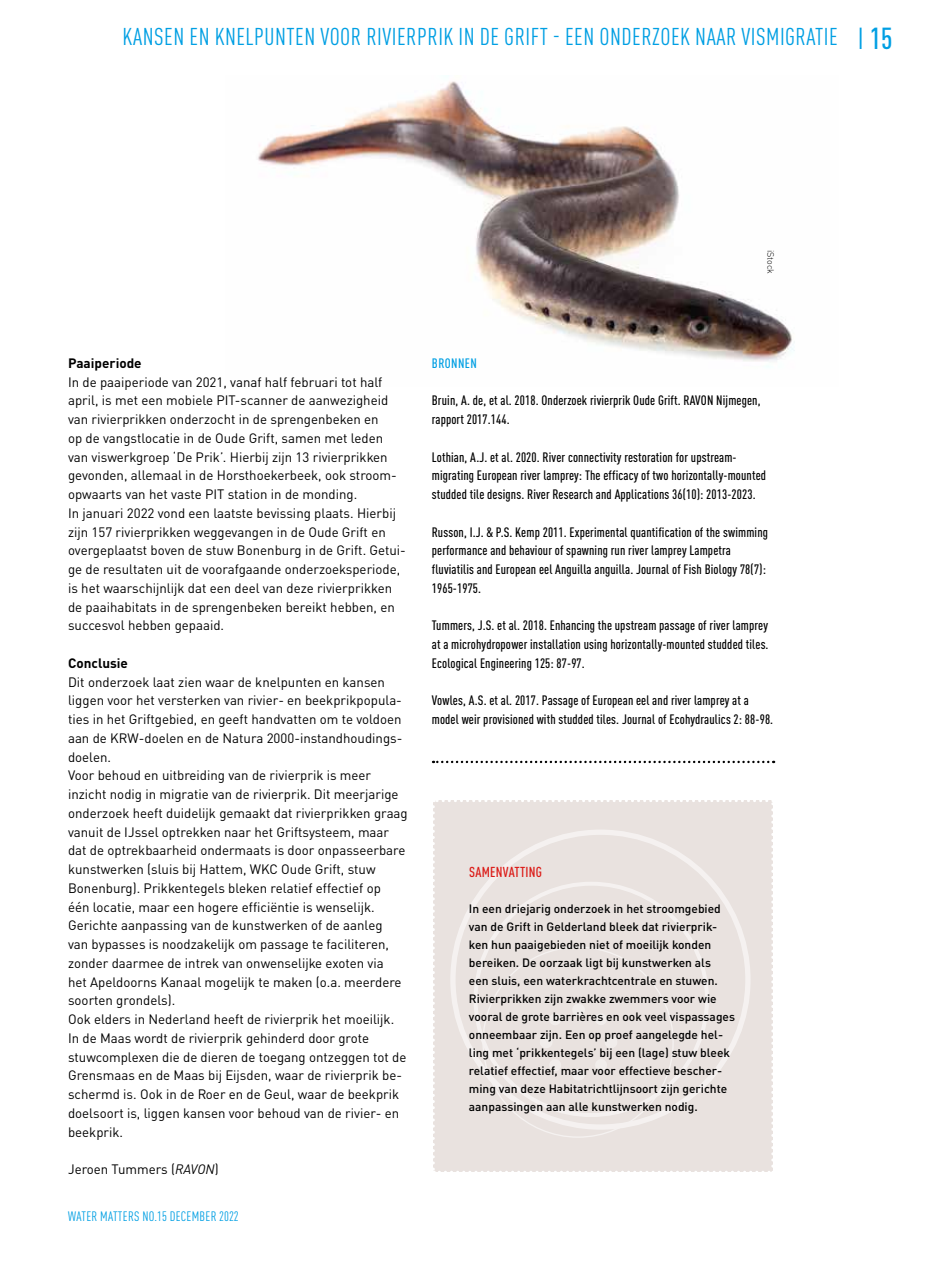
<style>
.page{position:relative;width:936px;height:1263px;background:#fff}
.page>*{position:absolute;margin:0;border:0;box-sizing:border-box;transform-origin:0 0}
.t1{font:500 condensed 30px "DIN Pro";color:#009fe3}
.t2{font:condensed 24px "DIN Pro";letter-spacing:.02em;color:#009fe3}
.t3{font:500 condensed 14.25px "DIN Pro";letter-spacing:.02em;color:#db1a16}
.t4{font:13.5px/18.8px "DIN Pro";color:#000}
.t5{font:500 condensed 13.5px/18.8px "DIN Pro";letter-spacing:.01em;color:#000}
.t6{font:condensed 13.5px "DIN Pro";letter-spacing:.02em;color:#009fe3}
.t7{font:700 13.5px "DIN Pro";color:#000}
.t8{font:500 condensed 13.5px "DIN Pro";letter-spacing:.03em;color:#009fe3}
.t9{font:500 12px/18px "DIN Pro";color:#000}
.t10{font:300 9px "DIN Pro";color:#000}
.s1{font-weight:400}
.s2{font-style:italic}
</style>
<div class="page">
<img style="left:257px;top:81px;width:538px;height:286px">
<svg style="left:433px;top:761px;width:341px;height:2px"></svg>
<svg style="left:433px;top:800px;width:340px;height:372px;background:#eae3e0"></svg>
<h2 class="t2" style="left:122px;top:19px;width:717px">KANSEN EN KNELPUNTEN VOOR RIVIERPRIK IN DE GRIFT - EEN ONDERZOEK NAAR VISMIGRATIE</h2>
<h1 class="t1" style="left:857px;top:16px;width:36px"><span class="s1">I</span> 15</h1>
<p class="t10" style="left:777px;top:250px;width:26px;rotate:90deg">iStock</p>
<p class="t7" style="left:68px;top:352px;width:75px">Paaiperiode</p>
<p class="t4" style="left:68px;top:371px;width:339px">In de paaiperiode van 2021, vanaf half februari tot half april, is met een mobiele PIT-scanner de aanwezigheid van rivierprikken onderzocht in de sprengenbeken en<br>op de vangstlocatie in de Oude Grift, samen met leden van viswerkgroep ‘De Prik’. Hierbij zijn 13 rivierprikken gevonden, allemaal in de Horsthoekerbeek, ook stroom&shy;opwaarts van het vaste PIT station in de monding.<br>In januari 2022 vond een laatste bevissing plaats. Hierbij zijn 157 rivierprikken weggevangen in de Oude Grift en overgeplaatst boven de stuw Bonenburg in de Grift. Getui&shy;ge de resultaten uit de voorafgaande onderzoeksperiode, is het waarschijnlijk dat een deel van deze rivierprikken de paaihabitats in de sprengenbeken bereikt hebben, en succesvol hebben gepaaid.</p>
<p class="t7" style="left:68px;top:652px;width:61px">Conclusie</p>
<p class="t4" style="left:68px;top:671px;width:341px">Dit onderzoek laat zien waar de knelpunten en kansen liggen voor het versterken van rivier- en beekprikpopula&shy;ties in het Griftgebied, en geeft handvatten om te voldoen aan de KRW-doelen en de Natura 2000-instandhoudings&shy;doelen.<br>Voor behoud en uitbreiding van de rivierprik is meer inzicht nodig in migratie van de rivierprik. Dit meerjarige onderzoek heeft duidelijk gemaakt dat rivierprikken graag vanuit de IJssel optrekken naar het Griftsysteem, maar dat de optrekbaarheid ondermaats is door onpasseerbare kunstwerken (sluis bij Hattem, WKC Oude Grift, stuw Bonenburg). Prikkentegels bleken relatief effectief op<br>één locatie, maar een hogere efficiëntie is wenselijk.<br>Gerichte aanpassing van de kunstwerken of de aanleg<br>van bypasses is noodzakelijk om passage te faciliteren, zonder daarmee de intrek van onwenselijke exoten via<br>het Apeldoorns Kanaal mogelijk te maken (o.a. meerdere soorten grondels).<br>Ook elders in Nederland heeft de rivierprik het moeilijk.<br>In de Maas wordt de rivierprik gehinderd door grote stuwcomplexen die de dieren de toegang ontzeggen tot de Grensmaas en de Maas bij Eijsden, waar de rivierprik be&shy;schermd is. Ook in de Roer en de Geul, waar de beekprik doelsoort is, liggen kansen voor behoud van de rivier- en beekprik.</p>
<p class="t4" style="left:68px;top:1159px;width:152px">Jeroen Tummers (<span class="s2">RAVON</span>)</p>
<p class="t6" style="left:68px;top:1207px;width:172px">WATER MATTERS NO.15 DECEMBER 2022</p>
<p class="t8" style="left:432px;top:353px;width:46px">BRONNEN</p>
<p class="t5" style="left:432px;top:390px;width:330px">Bruin, A. de, et al. 2018. Onderzoek rivierprik Oude Grift. RAVON Nijmegen, rapport 2017.144.</p>
<p class="t5" style="left:432px;top:446px;width:336px">Lothian, A.J. et al. 2020. River connectivity restoration for upstream&shy;migrating European river lamprey: The efficacy of two horizontally-mounted studded tile designs. River Research and Applications 36(10): 2013-2023.</p>
<p class="t5" style="left:432px;top:521px;width:338px">Russon, I.J. &amp; P.S. Kemp 2011. Experimental quantification of the swimming performance and behaviour of spawning run river lamprey Lampetra fluviatilis and European eel Anguilla anguilla. Journal of Fish Biology 78(7):<br>1965-1975.</p>
<p class="t5" style="left:432px;top:615px;width:338px;text-align:justify">Tummers, J.S. et al. 2018. Enhancing the upstream passage of river lamprey at a microhydropower installation using horizontally-mounted studded tiles.<br>Ecological Engineering 125: 87-97.</p>
<p class="t5" style="left:432px;top:690px;width:343px">Vowles, A.S. et al. 2017. Passage of European eel and river lamprey at a model weir provisioned with studded tiles. Journal of Ecohydraulics 2: 88-98.</p>
<p class="t3" style="left:469px;top:861px;width:75px">SAMENVATTING</p>
<p class="t9" style="left:469px;top:898px;width:267px">In een driejarig onderzoek in het stroomgebied van de Grift in Gelderland bleek dat rivierprik&shy;ken hun paaigebieden niet of moeilijk konden bereiken. De oorzaak ligt bij kunstwerken als<br>een sluis, een waterkrachtcentrale en stuwen.<br>Rivierprikken zijn zwakke zwemmers voor wie vooral de grote barrières en ook veel vispassages onneembaar zijn. Een op proef aangelegde hel&shy;ling met ‘prikkentegels’ bij een (lage) stuw bleek relatief effectief, maar voor effectieve bescher&shy;ming van deze Habitatrichtlijnsoort zijn gerichte aanpassingen aan alle kunstwerken nodig.</p>
</div>
